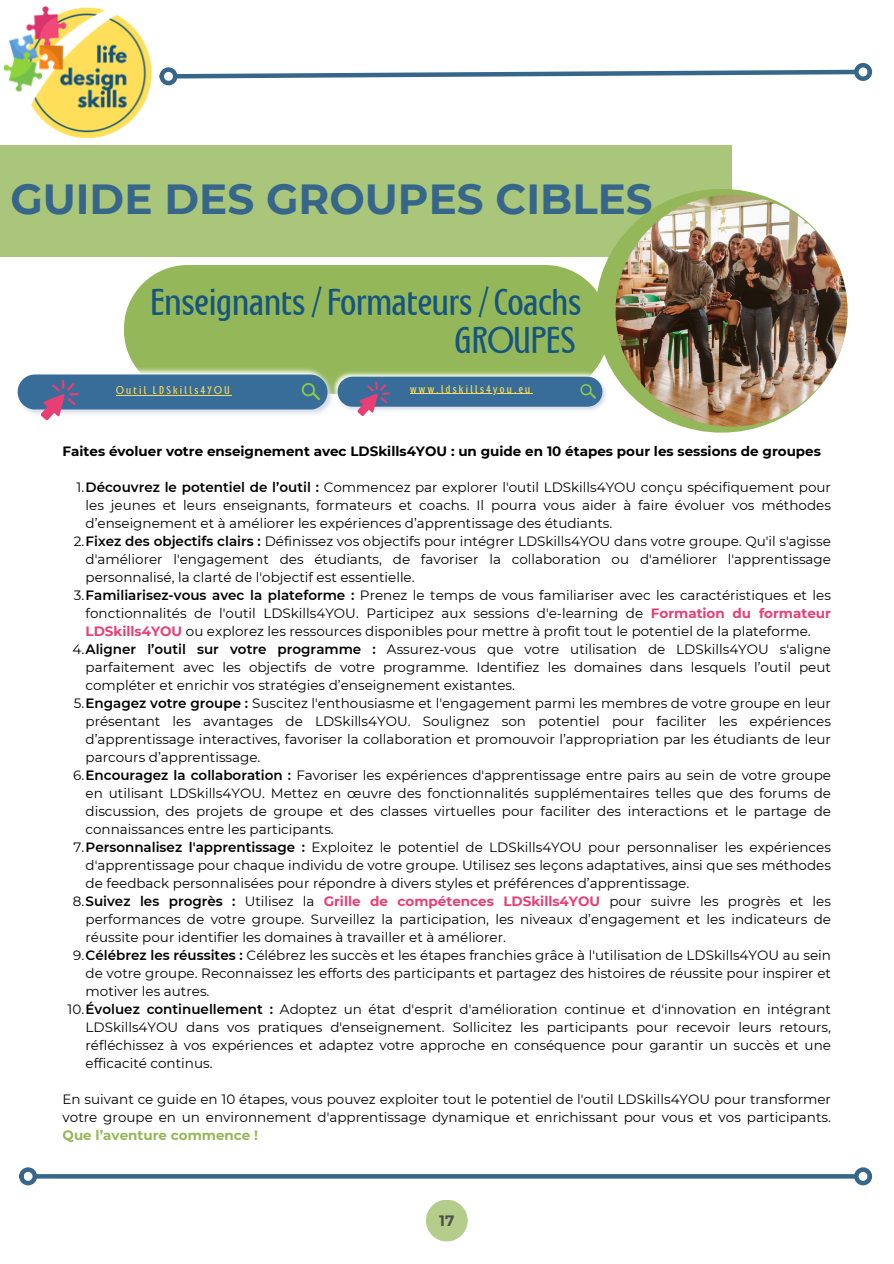
<style>
.page{position:relative;width:894px;height:1264px;background:#fff}
.page>*{position:absolute;margin:0;border:0;box-sizing:border-box;transform-origin:0 0}
.t1{font:700 42px "Montserrat";color:#37668b}
.t2{font:30px/38.2px "Montagna LTD";color:#17557e;text-align:right}
.t3{font:700 15px "Montserrat";color:#000}
.t4{font:13.5px/18px "Montserrat";color:#000}
.t5{font:700 13.5px "Montserrat";color:#000}
.t6{font:700 13.5px "Montserrat";color:#94b859}
.t7{font:9px "Montagna LTD";letter-spacing:.255em;color:#fbdd5a}
.s1{font-weight:600}
.s2{font-weight:700;color:#e74074}
</style>
<div class="page">
<div style="left:0;top:145px;width:731px;height:111px;background:#a9c67a"></div>
<img style="left:3px;top:6px;width:149px;height:133px">
<svg style="left:173px;top:68px;width:686px;height:13px"></svg>
<div style="left:159px;top:67px;width:18px;height:18px;border:4px solid #37668b;border-radius:50%"></div>
<div style="left:853px;top:63px;width:18px;height:18px;border:4px solid #37668b;border-radius:50%"></div>
<div style="left:426px;top:1199px;width:41px;height:42px;background:#b4cd8b;border-radius:50%"></div>
<svg style="left:37px;top:1174px;width:816px;height:4px;background:#3c6a8e"></svg>
<div style="left:19px;top:1167px;width:18px;height:18px;border:4px solid #37668b;border-radius:50%"></div>
<div style="left:853px;top:1167px;width:18px;height:18px;border:4px solid #37668b;border-radius:50%"></div>
<div style="left:595px;top:189px;width:252px;height:243px;background:#94b859;border-radius:50%"></div>
<img style="left:615px;top:195px;width:232px;height:231px;border-radius:50%">
<div style="left:124px;top:265px;width:484px;height:106px;background:#94b859"></div>
<img style="left:17px;top:367px;width:317px;height:47px">
<svg style="left:39px;top:380px;width:40px;height:40px;background:#8a789f"></svg>
<hr style="left:116px;top:395px;width:116px;height:1px;background:#fbdd5a">
<img style="left:332px;top:371px;width:274px;height:41px">
<svg style="left:356px;top:381px;width:34px;height:35px"></svg>
<hr style="left:410px;top:393px;width:122px;height:1px;background:#fbdd5a">
<h1 class="t1" style="left:10px;top:174px;width:643px">GUIDE DES GROUPES CIBLES</h1>
<h2 class="t2" style="left:150px;top:285px;width:432px">Enseignants / Formateurs / Coachs<br>GROUPES</h2>
<p class="t7" style="left:116px;top:386px;width:115px">Outil LDSkills4YOU</p>
<p class="t7" style="left:410px;top:384px;width:122px">www.ldskills4you.eu</p>
<p class="t5" style="left:63px;top:442px;width:759px">Faites évoluer votre enseignement avec LDSkills4YOU : un guide en 10 étapes pour les sessions de groupes</p>
<p class="t4" style="left:76px;top:478px;width:755px">1.<span class="s1">Découvrez le potentiel de l’outil :</span> Commencez par explorer l'outil LDSkills4YOU conçu spécifiquement pour</p>
<p class="t4" style="left:86px;top:496px;width:746px">les jeunes et leurs enseignants, formateurs et coachs. Il pourra vous aider à faire évoluer vos méthodes</p>
<p class="t4" style="left:86px;top:514px;width:528px">d’enseignement et à améliorer les expériences d’apprentissage des étudiants.</p>
<p class="t4" style="left:74px;top:532px;width:758px">2.<span class="s1">Fixez des objectifs clairs :</span> Définissez vos objectifs pour intégrer LDSkills4YOU dans votre groupe. Qu'il s'agisse</p>
<p class="t4" style="left:86px;top:550px;width:746px">d'améliorer l'engagement des étudiants, de favoriser la collaboration ou d'améliorer l'apprentissage</p>
<p class="t4" style="left:86px;top:568px;width:330px">personnalisé, la clarté de l'objectif est essentielle.</p>
<p class="t4" style="left:74px;top:586px;width:758px">3.<span class="s1">Familiarisez-vous avec la plateforme :</span> Prenez le temps de vous familiariser avec les caractéristiques et les</p>
<p class="t4" style="left:86px;top:604px;width:746px">fonctionnalités de l'outil LDSkills4YOU. Participez aux sessions d'e-learning de <span class="s2">Formation du formateur</span></p>
<p class="t4" style="left:86px;top:622px;width:726px"><span class="s2">LDSkills4YOU</span> ou explorez les ressources disponibles pour mettre à profit tout le potentiel de la plateforme.</p>
<p class="t4" style="left:72px;top:640px;width:759px">4.<span class="s1">Aligner l’outil sur votre programme :</span> Assurez-vous que votre utilisation de LDSkills4YOU s'aligne</p>
<p class="t4" style="left:86px;top:658px;width:746px">parfaitement avec les objectifs de votre programme. Identifiez les domaines dans lesquels l’outil peut</p>
<p class="t4" style="left:86px;top:676px;width:431px">compléter et enrichir vos stratégies d’enseignement existantes.</p>
<p class="t4" style="left:74px;top:694px;width:758px">5.<span class="s1">Engagez votre groupe :</span> Suscitez l'enthousiasme et l'engagement parmi les membres de votre groupe en leur</p>
<p class="t4" style="left:86px;top:712px;width:746px">présentant les avantages de LDSkills4YOU. Soulignez son potentiel pour faciliter les expériences</p>
<p class="t4" style="left:86px;top:730px;width:746px">d’apprentissage interactives, favoriser la collaboration et promouvoir l’appropriation par les étudiants de leur</p>
<p class="t4" style="left:86px;top:748px;width:176px">parcours d’apprentissage.</p>
<p class="t4" style="left:73px;top:766px;width:759px">6.<span class="s1">Encouragez la collaboration :</span> Favoriser les expériences d'apprentissage entre pairs au sein de votre groupe</p>
<p class="t4" style="left:86px;top:784px;width:746px">en utilisant LDSkills4YOU. Mettez en œuvre des fonctionnalités supplémentaires telles que des forums de</p>
<p class="t4" style="left:86px;top:802px;width:746px">discussion, des projets de groupe et des classes virtuelles pour faciliter des interactions et le partage de</p>
<p class="t4" style="left:86px;top:820px;width:250px">connaissances entre les participants.</p>
<p class="t4" style="left:73px;top:838px;width:758px">7.<span class="s1">Personnalisez l'apprentissage :</span> Exploitez le potentiel de LDSkills4YOU pour personnaliser les expériences</p>
<p class="t4" style="left:86px;top:856px;width:746px">d'apprentissage pour chaque individu de votre groupe. Utilisez ses leçons adaptatives, ainsi que ses méthodes</p>
<p class="t4" style="left:86px;top:874px;width:605px">de feedback personnalisées pour répondre à divers styles et préférences d’apprentissage.</p>
<p class="t4" style="left:73px;top:892px;width:759px">8.<span class="s1">Suivez les progrès :</span> Utilisez la <span class="s2">Grille de compétences LDSkills4YOU</span> pour suivre les progrès et les</p>
<p class="t4" style="left:86px;top:910px;width:746px">performances de votre groupe. Surveillez la participation, les niveaux d’engagement et les indicateurs de</p>
<p class="t4" style="left:86px;top:928px;width:422px">réussite pour identifier les domaines à travailler et à améliorer.</p>
<p class="t4" style="left:73px;top:946px;width:759px">9.<span class="s1">Célébrez les réussites :</span> Célébrez les succès et les étapes franchies grâce à l'utilisation de LDSkills4YOU au sein</p>
<p class="t4" style="left:86px;top:964px;width:746px">de votre groupe. Reconnaissez les efforts des participants et partagez des histoires de réussite pour inspirer et</p>
<p class="t4" style="left:86px;top:982px;width:125px">motiver les autres.</p>
<p class="t4" style="left:67px;top:1000px;width:764px">10.<span class="s1">Évoluez continuellement :</span> Adoptez un état d'esprit d'amélioration continue et d'innovation en intégrant</p>
<p class="t4" style="left:86px;top:1018px;width:746px">LDSkills4YOU dans vos pratiques d'enseignement. Sollicitez les participants pour recevoir leurs retours,</p>
<p class="t4" style="left:86px;top:1036px;width:746px">réfléchissez à vos expériences et adaptez votre approche en conséquence pour garantir un succès et une</p>
<p class="t4" style="left:86px;top:1054px;width:128px">efficacité continus.</p>
<p class="t4" style="left:63px;top:1090px;width:769px">En suivant ce guide en 10 étapes, vous pouvez exploiter tout le potentiel de l'outil LDSkills4YOU pour transformer votre groupe en un environnement d'apprentissage dynamique et enrichissant pour vous et vos participants.</p>
<p class="t6" style="left:63px;top:1126px;width:197px">Que l’aventure commence !</p>
<p class="t3" style="left:439px;top:1210px;width:17px">17</p>
</div>
